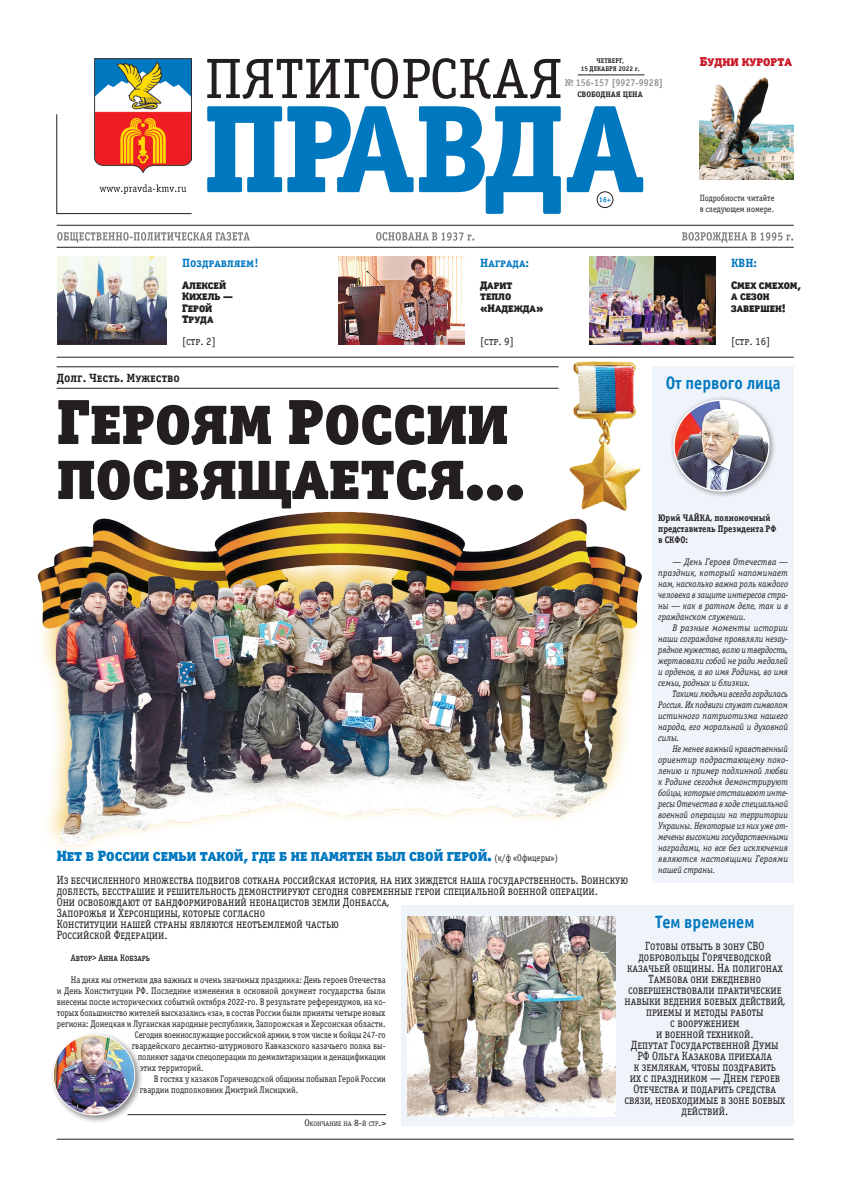
<style>
.page{position:relative;width:842px;height:1191px;background:#fff}
.page>*{position:absolute;margin:0;border:0;box-sizing:border-box;transform-origin:0 0}
.Заголовок18{font:64px "Officina Serif Black ITC";color:#231f20}
.ИнформРубрикаБольшая{font:18px "Officina Sans Bold ITC";color:#0078c0;scale:.9 1}
.Заголовок18-2{font:15px "Officina Serif Black ITC";color:#0078c0}
.ПерваяЗагВынос{font:13px "Officina Serif Black ITC";color:#c91b29}
.Подзаголовок{font:12px/11px "Officina Serif Book ITC";color:#231f20;scale:.9 1}
.ИнформТекстЦентр{font:12px/11px "Officina Serif Book ITC";color:#231f20;text-align:center;scale:.9 1}
.ПерваяРубрика{font:12px "Officina Serif Bold ITC";color:#0078c0}
.РубрикаБольшая{font:12px "Officina Serif Bold ITC";color:#231f20}
.t1{font:11px "Officina Serif Black ITC";color:#231f20}
.t2{font:11px "Officina Serif Book ITC";color:#231f20}
.t3{font:700 10.1px "Officina Serif CTT";color:#939598;scale:.9 1}
.ТекстОснова{font:9.5px/11px "Officina Serif Book ITC";color:#231f20;text-align:justify;scale:.9 1}
.ТекстОснова-2{font:italic 9.5px/11px "Officina Serif Book ITC";color:#231f20;text-align:justify;scale:.89 1}
.ТекстОснова-3{font:italic 9.5px/11px "Officina Serif Book ITC";color:#231f20;text-align:justify;scale:.94 1}
.ТекстОснова-4{font:italic 9.5px/11px "Officina Serif Book ITC";color:#231f20;text-align:justify;scale:.93 1}
.ТекстОснова-5{font:9.5px/11px "Officina Serif Book ITC";color:#231f20;scale:.89 1}
.ТекстОснова-6{font:9.5px "Officina Serif Book ITC";color:#231f20;scale:.88 1}
.ТекстБолд{font:9.5px/11px "Officina Serif Bold ITC";color:#231f20;scale:.9 1}
.ТекстАвтор{font:9.5px "Officina Serif Medium ITC";color:#231f20;scale:.9 1}
.t4{font:9px "Officina Serif CTT";color:#231f20;scale:.9 1}
.t5{font:700 8px "Officina Serif CTT";color:#231f20}
.t6{font:700 6.8px "Officina Serif CTT";color:#231f20}
.ПолосаАвтор{font:6.7px "Officina Serif Book C";color:#231f20}
.s1{font-family:"Officina Serif Book ITC";font-size:9.5px;color:#231f20}
.s2{font-size:9.5px}
</style>
<div class="page">
<hr style="left:57px;top:1138px;width:737px;height:1px;background:#231f20">
<div style="left:402px;top:905px;width:392px;height:220px;background:#eff4fa"></div>
<hr style="left:578px;top:75px;width:66px;height:1px;background:#231f20">
<hr style="left:57px;top:225px;width:737px;height:1px;background:#231f20">
<hr style="left:57px;top:247px;width:737px;height:1px;background:#231f20">
<hr style="left:57px;top:357px;width:737px;height:1px;background:#231f20">
<svg style="left:57px;top:232px;width:193px;height:10px"></svg>
<svg style="left:376px;top:232px;width:98px;height:9px"></svg>
<svg style="left:682px;top:232px;width:111px;height:10px"></svg>
<svg style="left:207px;top:58px;width:353px;height:41px"></svg>
<svg style="left:56px;top:114px;width:136px;height:100px"></svg>
<img style="left:94px;top:58px;width:98px;height:116px">
<svg style="left:207px;top:106px;width:436px;height:108px"></svg>
<img style="left:700px;top:77px;width:94px;height:102px">
<hr style="left:57px;top:366px;width:501px;height:1px;background:#231f20">
<hr style="left:57px;top:388px;width:501px;height:1px;background:#231f20">
<hr style="left:128px;top:1114px;width:258px;height:1px;background:#231f20">
<div style="left:652px;top:366px;width:142px;height:517px;background:#eff4fa"></div>
<img style="left:408px;top:916px;width:207px;height:200px">
<div style="left:669px;top:395px;width:107px;height:103px;background:#231f20;opacity:.5"></div>
<img style="left:674px;top:400px;width:95px;height:91px">
<div style="left:50px;top:1031px;width:93px;height:92px;background:#231f20;opacity:.5"></div>
<img style="left:53px;top:1034px;width:82px;height:81px">
<div style="left:53px;top:1034px;width:82px;height:81px;border:1px solid #fff;border-radius:50%"></div>
<img style="left:37px;top:511px;width:605px;height:337px">
<img style="left:551px;top:342px;width:101px;height:236px">
<img style="left:57px;top:256px;width:110px;height:88px">
<img style="left:590px;top:256px;width:125px;height:88px">
<img style="left:339px;top:256px;width:125px;height:88px">
<p class="t6" style="left:596px;top:57px;width:29px">ЧЕТВЕРГ,</p>
<p class="t6" style="left:581px;top:65px;width:60px">15 ДЕКАБРЯ 2022 г.</p>
<p class="t3" style="left:565px;top:76px;width:111px">№ 156-157 [9927-9928]</p>
<p class="t5" style="left:577px;top:90px;width:67px">СВОБОДНАЯ ЦЕНА</p>
<p class="ПерваяЗагВынос" style="left:700px;top:53px;width:94px">Будни курорта</p>
<p class="ПерваяРубрика" style="left:182px;top:256px;width:78px">Поздравляем!</p>
<p class="t1" style="left:182px;top:278px;width:45px">Алексей</p>
<p class="t1" style="left:182px;top:289px;width:52px">Кихель —</p>
<p class="t1" style="left:182px;top:300px;width:32px">Герой</p>
<p class="t1" style="left:182px;top:311px;width:33px">Труда</p>
<p class="t2" style="left:182px;top:334px;width:35px">[стр. 2]</p>
<p class="ПерваяРубрика" style="left:480px;top:256px;width:50px">Награда:</p>
<p class="t1" style="left:480px;top:278px;width:34px">Дарит</p>
<p class="t1" style="left:480px;top:289px;width:33px">тепло</p>
<p class="t1" style="left:480px;top:300px;width:65px">«Надежда»</p>
<p class="t2" style="left:480px;top:334px;width:35px">[стр. 9]</p>
<p class="РубрикаБольшая" style="left:57px;top:370px;width:125px">Долг. Честь. Мужество</p>
<p class="Заголовок18" style="left:57px;top:380px;width:453px">Героям России</p>
<p class="Заголовок18" style="left:57px;top:435px;width:470px">посвящается...</p>
<p class="t4" style="left:700px;top:193px;width:85px">Подробности читайте</p>
<p class="t4" style="left:700px;top:204px;width:84px">в следующем номере.</p>
<p class="ПерваяРубрика" style="left:731px;top:256px;width:28px">КВН:</p>
<p class="t1" style="left:731px;top:278px;width:72px">Смех смехом,</p>
<p class="t1" style="left:731px;top:289px;width:40px">а сезон</p>
<p class="t1" style="left:731px;top:300px;width:56px">завершен!</p>
<p class="t2" style="left:731px;top:334px;width:41px">[стр. 16]</p>
<p class="ИнформРубрикаБольшая" style="left:666px;top:371px;width:129px">От первого лица</p>
<p class="ТекстБолд" style="left:658px;top:512px;width:133px">Юрий ЧАЙКА, полномочный представитель Президента РФ</p>
<p class="ТекстБолд" style="left:658px;top:534px;width:35px">в СКФО:</p>
<p class="ТекстОснова-4" style="left:658px;top:556px;width:141px;text-indent:14px">— День Героев Отечества — праздник, который напоминает нам, насколько важна роль каждого человека в защите интересов стра&shy;ны — как в ратном деле, так и в гражданском служении.</p>
<p class="ТекстОснова-3" style="left:658px;top:622px;width:140px;text-indent:14px">В разные моменты истории наши сограждане проявляли незау&shy;рядное мужество, волю и твердость, жертвовали собой не ради медалей и орденов, а во имя Родины, во имя семьи, родных и близких.</p>
<p class="ТекстОснова-2" style="left:658px;top:688px;width:147px;text-indent:14px">Такими людьми всегда гордилась Россия. Их подвиги служат символом истинного патриотизма нашего народа, его моральной и духовной силы.</p>
<p class="ТекстОснова-2" style="left:658px;top:743px;width:148px;text-indent:14px">Не менее важный нравственный ориентир подрастающему поко&shy;лению и пример подлинной любви к Родине сегодня демонстрируют бойцы, которые отстаивают инте&shy;ресы Отечества в ходе специальной военной операции на территории Украины. Некоторые из них уже от&shy;мечены высокими государственными наградами, но все без исключения являются настоящими Героями нашей страны.</p>
<p class="Заголовок18-2" style="left:57px;top:846px;width:503px">Нет в России семьи такой, где б не памятен был свой герой. <span class="s1">(к/ф «Офицеры»)</span></p>
<p class="Подзаголовок" style="left:57px;top:874px;width:636px">Из бесчисленного множества подвигов соткана российская история, на них зиждется наша государственность. Воинскую доблесть, бесстрашие и решительность демонстрируют сегодня современные герои специальной военной операции.</p>
<p class="Подзаголовок" style="left:57px;top:896px;width:371px">Они освобождают от бандформирований неонацистов земли Донбасса,</p>
<p class="Подзаголовок" style="left:57px;top:907px;width:233px">Запорожья и Херсонщины, которые согласно</p>
<p class="Подзаголовок" style="left:57px;top:918px;width:315px">Конституции нашей страны являются неотъемлемой частью</p>
<p class="Подзаголовок" style="left:57px;top:929px;width:125px">Российской Федерации.</p>
<p class="ИнформРубрикаБольшая" style="left:655px;top:910px;width:111px">Тем временем</p>
<p class="ИнформТекстЦентр" style="left:624px;top:940px;width:180px">Готовы отбыть в зону СВО добровольцы Горячеводской казачьей общины. На полигонах<br>Тамбова они ежедневно совершенствовали практические навыки ведения боевых действий, приемы и методы работы</p>
<p class="ИнформТекстЦентр" style="left:670px;top:1017px;width:79px">с вооружением</p>
<p class="ИнформТекстЦентр" style="left:656px;top:1028px;width:110px">и военной техникой.</p>
<p class="ИнформТекстЦентр" style="left:631px;top:1039px;width:166px">Депутат Государственной Думы<br>РФ Ольга Казакова приехала</p>
<p class="ИнформТекстЦентр" style="left:624px;top:1061px;width:180px">к землякам, чтобы поздравить<br>их с праздником — Днем героев<br>Отечества и подарить средства связи, необходимые в зоне боевых действий.</p>
<p class="ТекстАвтор" style="left:71px;top:952px;width:89px">Автор&gt; Анна Кобзарь</p>
<p class="ТекстОснова" style="left:57px;top:974px;width:367px;text-indent:14px">На днях мы отметили два важных и очень значимых праздника: День героев Отечества и День Конституции РФ. Последние изменения в основной документ государства были внесены после исторических событий октября 2022-го. В результате референдумов, на ко&shy;торых большинство жителей высказались «за», в состав России были приняты четыре новых региона: Донецкая и Луганская народные республики, Запорожская и Херсонская области.</p>
<p class="ТекстОснова-6" style="left:135px;top:1029px;width:286px">Сегодня военнослужащие российской армии, в том числе и бойцы 247-го</p>
<p class="ТекстОснова" style="left:132px;top:1040px;width:284px">гвардейского десантно-штурмового Кавказского казачьего полка вы-</p>
<p class="ТекстОснова-5" style="left:138px;top:1051px;width:280px">полняют задачи спецоперации по демилитаризации и денацификации</p>
<p class="ТекстОснова" style="left:140px;top:1062px;width:73px">этих территорий.</p>
<p class="ТекстОснова-5" style="left:140px;top:1073px;width:278px;text-indent:14px">В гостях у казаков Горячеводской общины побывал Герой России гвардии подполковник Дмитрий Лисицкий.</p>
<p class="ПолосаАвтор" style="left:304px;top:1119px;width:83px"><span class="s2">О</span>кончание на <span class="s2">8-</span>й стр<span class="s2">.&gt;</span></p>
</div>
